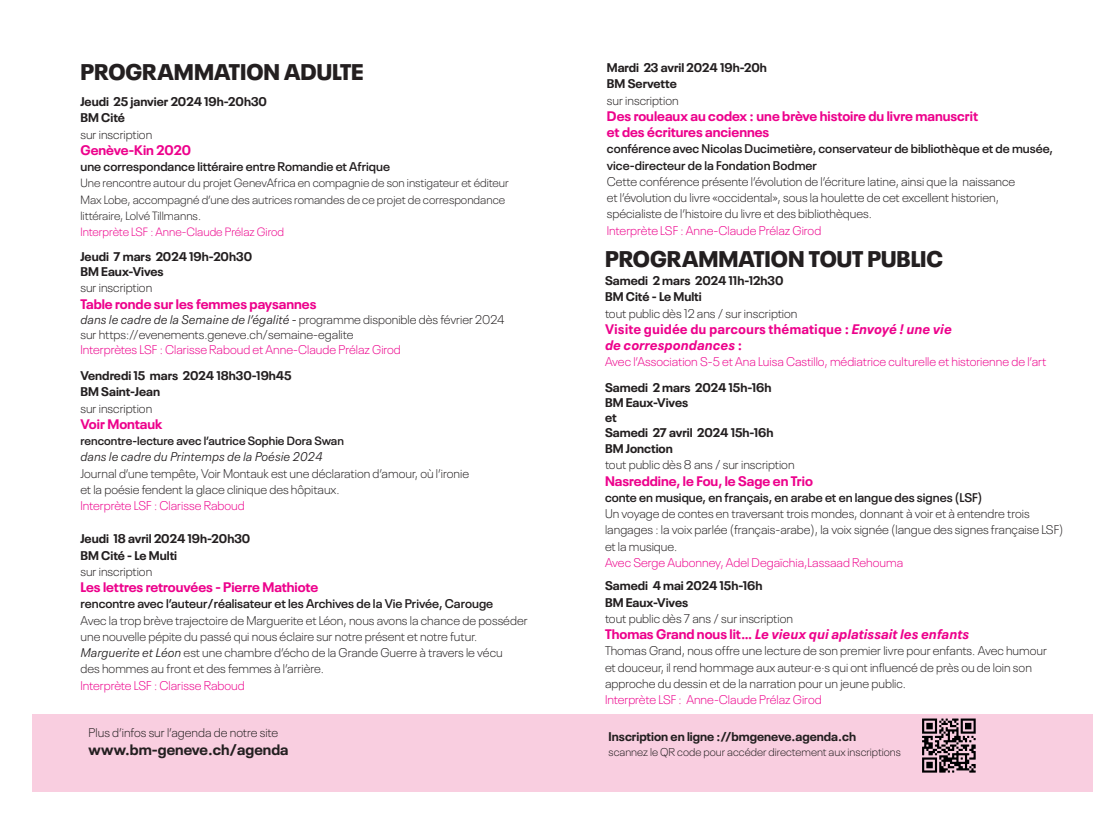
<style>
.page{position:relative;width:1120px;height:815px;background:#fff}
.page>*{position:absolute;margin:0;border:0;box-sizing:border-box;transform-origin:0 0}
.t1{font:900 22.5px "Neue Plak";color:#231f20}
.t2{font:700 15px "Neue Plak";color:#231f20}
.t3{font:700 13.75px/16.2px "Neue Plak";color:#ed028c}
.t4{font:700 13.75px/16.2px "Neue Plak Text";color:#ed028c}
.t5{font:italic 700 13.75px "Neue Plak Text";color:#ed028c}
.t6{font:300 12.5px/16.2px "Neue Plak";color:#231f20}
.t7{font:700 12.5px/16.2px "Neue Plak";color:#231f20}
.t8{font:300 12.5px "Neue Plak";color:#ed028c}
.t9{font:600 12.5px/16.2px "Neue Plak";color:#231f20}
.t10{font:italic 300 12.5px "Neue Plak Text";color:#231f20}
.t11{font:300 11.88px/16.2px "Neue Plak";color:#231f20}
.t12{font:600 11.88px "Neue Plak";color:#231f20}
.t13{font:300 11.88px "Neue Plak";color:#ed028c}
.t14{font:300 11.25px "Neue Plak";color:#231f20}
.s1{font-family:"Neue Plak";font-style:normal}
.s2{font-family:"Neue Plak Text";font-style:italic}
.s3{font-style:italic}
.s4{font-family:"Neue Plak"}
</style>
<div class="page">
<div style="left:32px;top:714px;width:1060px;height:77px;background:#f9cee0"></div>
<img style="left:922px;top:718px;width:54px;height:55px">
<h1 class="t1" style="left:80px;top:54px;width:285px">PROGRAMMATION ADULTE</h1>
<p class="t7" style="left:80px;top:92px;width:188px">Jeudi 25 janvier 2024 19h-20h30<br>BM Cité</p>
<p class="t6" style="left:80px;top:125px;width:73px">sur inscription</p>
<p class="t3" style="left:80px;top:140px;width:112px">Genève-Kin 2020</p>
<p class="t9" style="left:80px;top:157px;width:311px">une correspondance littéraire entre Romandie et Afrique</p>
<p class="t11" style="left:80px;top:174px;width:430px">Une rencontre autour du projet GenevAfrica en compagnie de son instigateur et éditeur<br>Max Lobe, accompagné d’une des autrices romandes de ce projet de correspondance littéraire, Lolvé Tillmanns.</p>
<p class="t13" style="left:80px;top:223px;width:205px">Interprète LSF : Anne-Claude Prélaz Girod</p>
<p class="t7" style="left:80px;top:247px;width:173px;line-height:15px">Jeudi 7 mars 2024 19h-20h30<br>BM Eaux-Vives</p>
<p class="t6" style="left:80px;top:278px;width:73px">sur inscription</p>
<p class="t3" style="left:80px;top:294px;width:237px">Table ronde sur les femmes paysannes</p>
<p class="t10" style="left:80px;top:309px;width:425px">dans le cadre de la Semaine de l’égalité - <span class="s1">programme disponible dès février 2024</span></p>
<p class="t6" style="left:80px;top:325px;width:274px">sur https://evenements.geneve.ch/semaine-egalite</p>
<p class="t8" style="left:80px;top:340px;width:322px">Interprètes LSF : Clarisse Raboud et Anne-Claude Prélaz Girod</p>
<p class="t7" style="left:80px;top:366px;width:213px">Vendredi 15 mars 2024 18h30-19h45<br>BM Saint-Jean</p>
<p class="t6" style="left:80px;top:399px;width:73px">sur inscription</p>
<p class="t3" style="left:80px;top:414px;width:84px">Voir Montauk</p>
<p class="t12" style="left:80px;top:431px;width:265px">rencontre-lecture avec l’autrice Sophie Dora Swan</p>
<p class="t10" style="left:80px;top:447px;width:244px">dans le cadre du Printemps de la Poésie 2024</p>
<p class="t6" style="left:80px;top:464px;width:390px">Journal d’une tempête, Voir Montauk est une déclaration d’amour, où l’ironie et la poésie fendent la glace clinique des hôpitaux.</p>
<p class="t8" style="left:80px;top:496px;width:166px">Interprète LSF : Clarisse Raboud</p>
<p class="t7" style="left:80px;top:529px;width:171px">Jeudi 18 avril 2024 19h-20h30<br>BM Cité - Le Multi</p>
<p class="t6" style="left:80px;top:562px;width:73px">sur inscription</p>
<p class="t3" style="left:80px;top:578px;width:239px">Les lettres retrouvées - Pierre Mathiote</p>
<p class="t9" style="left:80px;top:594px;width:414px">rencontre avec l’auteur/réalisateur et les Archives de la Vie Privée, Carouge</p>
<p class="t6" style="left:80px;top:611px;width:449px">Avec la trop brève trajectoire de Marguerite et Léon, nous avons la chance de posséder une nouvelle pépite du passé qui nous éclaire sur notre présent et notre futur.<br><span class="s2">Marguerite et Léon</span> est une chambre d’écho de la Grande Guerre à travers le vécu<br>des hommes au front et des femmes à l’arrière.</p>
<p class="t8" style="left:80px;top:676px;width:166px">Interprète LSF : Clarisse Raboud</p>
<p class="t6" style="left:89px;top:724px;width:191px">Plus d’infos sur l’agenda de notre site</p>
<p class="t2" style="left:89px;top:738px;width:201px">www.bm-geneve.ch/agenda</p>
<p class="t7" style="left:607px;top:58px;width:162px">Mardi 23 avril 2024 19h-20h<br>BM Servette</p>
<p class="t6" style="left:607px;top:91px;width:73px">sur inscription</p>
<p class="t3" style="left:607px;top:106px;width:373px">Des rouleaux au codex : une brève histoire du livre manuscrit et des écritures anciennes</p>
<p class="t9" style="left:607px;top:139px;width:448px">conférence avec Nicolas Ducimetière, conservateur de bibliothèque et de musée, vice-directeur de la Fondation Bodmer</p>
<p class="t6" style="left:607px;top:172px;width:410px">Cette conférence présente l’évolution de l’écriture latine, ainsi que la naissance et l’évolution du livre «occidental», sous la houlette de cet excellent historien, spécialiste de l’histoire du livre et des bibliothèques.</p>
<p class="t8" style="left:607px;top:221px;width:216px">Interprète LSF : Anne-Claude Prélaz Girod</p>
<h1 class="t1" style="left:605px;top:241px;width:340px">PROGRAMMATION TOUT PUBLIC</h1>
<p class="t7" style="left:605px;top:271px;width:180px">Samedi 2 mars 2024 11h-12h30<br>BM Cité - Le Multi</p>
<p class="t6" style="left:605px;top:304px;width:194px">tout public dès 12 ans / sur inscription</p>
<p class="t4" style="left:605px;top:319px;width:348px">Visite guidée du parcours thématique : <span class="s3">Envoyé ! une vie de correspondances</span> <span class="s4">:</span></p>
<p class="t8" style="left:605px;top:353px;width:443px">Avec l’Association S-5 et Ana Luisa Castillo, médiatrice culturelle et historienne de l’art</p>
<p class="t7" style="left:605px;top:378px;width:170px;line-height:15px">Samedi 2 mars 2024 15h-16h<br>BM Eaux-Vives<br>et<br>Samedi 27 avril 2024 15h-16h</p>
<p class="t7" style="left:605px;top:439px;width:69px">BM Jonction</p>
<p class="t6" style="left:605px;top:456px;width:191px">tout public dès 8 ans / sur inscription</p>
<p class="t3" style="left:605px;top:471px;width:209px">Nasreddine, le Fou, le Sage en Trio</p>
<p class="t9" style="left:605px;top:488px;width:379px">conte en musique, en français, en arabe et en langue des signes (LSF)</p>
<p class="t6" style="left:605px;top:504px;width:460px">Un voyage de contes en traversant trois mondes, donnant à voir et à entendre trois langages : la voix parlée (français-arabe), la voix signée (langue des signes française LSF) et la musique.</p>
<p class="t8" style="left:605px;top:553px;width:300px">Avec Serge Aubonney, Adel Degaïchia,Lassaad Rehouma</p>
<p class="t7" style="left:605px;top:576px;width:159px">Samedi 4 mai 2024 15h-16h<br>BM Eaux-Vives</p>
<p class="t6" style="left:605px;top:609px;width:189px">tout public dès 7 ans / sur inscription</p>
<p class="t5" style="left:605px;top:623px;width:366px"><span class="s1">Thomas Grand nous lit…</span> Le vieux qui aplatissait les enfants</p>
<p class="t6" style="left:605px;top:642px;width:443px">Thomas Grand, nous offre une lecture de son premier livre pour enfants. Avec humour et douceur, il rend hommage aux auteur·e·s qui ont influencé de près ou de loin son approche du dessin et de la narration pour un jeune public.</p>
<p class="t8" style="left:605px;top:690px;width:218px">Interprète LSF : Anne-Claude Prélaz Girod</p>
<p class="t7" style="left:608px;top:727px;width:249px">Inscription en ligne ://bmgeneve.agenda.ch</p>
<p class="t14" style="left:608px;top:744px;width:294px">scannez le QR code pour accéder directement aux inscriptions</p>
</div>
